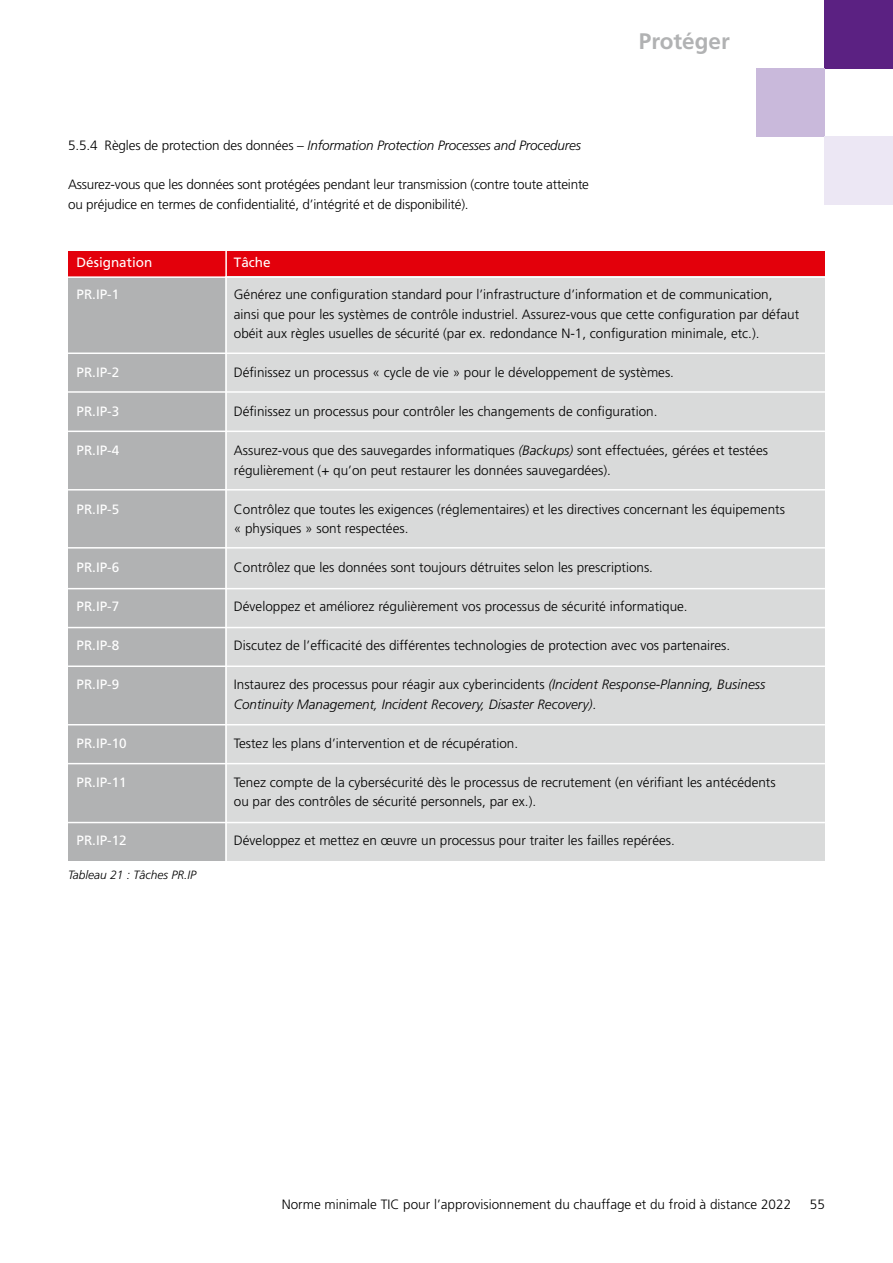
<style>
.page{position:relative;width:893px;height:1263px;background:#fff}
.page>*{position:absolute;margin:0;border:0;box-sizing:border-box;transform-origin:0 0}
.t1{font:700 22.5px "Frutiger";color:#b1b2b3}
.t2{font:300 13.5px/19.5px "Frutiger";color:#000}
.t3{font:italic 300 13.5px/19.5px "Frutiger";color:#000}
.t4{font:13.5px "Frutiger";color:#fff}
.t5{font:italic 300 12px "Frutiger";color:#000}
.s1{font-style:normal}
.s2{font-style:italic}
</style>
<div class="page">
<div style="left:68px;top:276px;width:157px;height:585px;background:#b1b2b3"></div>
<div style="left:68px;top:251px;width:757px;height:25px;background:#e3000b"></div>
<div style="left:225px;top:276px;width:600px;height:585px;background:#d9dada"></div>
<hr style="left:68px;top:352px;width:757px;height:2px;background:#fff">
<hr style="left:68px;top:391px;width:757px;height:2px;background:#fff">
<hr style="left:68px;top:489px;width:757px;height:1px;background:#fff">
<hr style="left:225px;top:251px;width:2px;height:610px;background:#fff">
<hr style="left:68px;top:276px;width:757px;height:2px;background:#fff">
<div style="left:825px;top:0;width:68px;height:68px;background:#5b2182"></div>
<div style="left:757px;top:68px;width:68px;height:68px;background:#c9b9db"></div>
<div style="left:825px;top:136px;width:68px;height:68px;background:#ece7f4"></div>
<hr style="left:68px;top:547px;width:757px;height:2px;background:#fff">
<hr style="left:68px;top:431px;width:757px;height:1px;background:#fff">
<hr style="left:68px;top:588px;width:757px;height:1px;background:#fff">
<hr style="left:68px;top:627px;width:757px;height:1px;background:#fff">
<hr style="left:68px;top:665px;width:757px;height:2px;background:#fff">
<hr style="left:68px;top:724px;width:757px;height:1px;background:#fff">
<hr style="left:68px;top:763px;width:757px;height:1px;background:#fff">
<hr style="left:68px;top:822px;width:757px;height:1px;background:#fff">
<p class="t3" style="left:68px;top:136px;width:514px"><span class="s1">5.5.4 Règles de protection des données –</span> Information Protection Processes and Procedures</p>
<p class="t2" style="left:68px;top:175px;width:522px">Assurez-vous que les données sont protégées pendant leur transmission (contre toute atteinte ou préjudice en termes de confidentialité, d’intégrité et de disponibilité).</p>
<h1 class="t1" style="left:639px;top:28px;width:92px">Protéger</h1>
<p class="t4" style="left:77px;top:255px;width:77px">Désignation</p>
<p class="t4" style="left:234px;top:255px;width:38px">Tâche</p>
<p class="t4" style="left:77px;top:287px;width:44px">PR.IP-1</p>
<p class="t2" style="left:234px;top:285px;width:567px">Générez une configuration standard pour l’infrastructure d’information et de communication, ainsi que pour les systèmes de contrôle industriel. Assurez-vous que cette configuration par défaut obéit aux règles usuelles de sécurité (par ex. redondance N-1, configuration minimale, etc.).</p>
<p class="t2" style="left:234px;top:363px;width:442px">Définissez un processus « cycle de vie » pour le développement de systèmes.</p>
<p class="t2" style="left:234px;top:402px;width:425px">Définissez un processus pour contrôler les changements de configuration.</p>
<p class="t2" style="left:234px;top:441px;width:536px">Assurez-vous que des sauvegardes informatiques <span class="s2">(Backups)</span> sont effectuées, gérées et testées régulièrement (+ qu’on peut restaurer les données sauvegardées).</p>
<p class="t2" style="left:234px;top:500px;width:553px">Contrôlez que toutes les exigences (réglementaires) et les directives concernant les équipements « physiques » sont respectées.</p>
<p class="t2" style="left:234px;top:558px;width:421px">Contrôlez que les données sont toujours détruites selon les prescriptions.</p>
<p class="t2" style="left:234px;top:597px;width:455px">Développez et améliorez régulièrement vos processus de sécurité informatique.</p>
<p class="t2" style="left:234px;top:636px;width:498px">Discutez de l’efficacité des différentes technologies de protection avec vos partenaires.</p>
<p class="t3" style="left:234px;top:675px;width:533px"><span class="s1">Instaurez des processus pour réagir aux cyberincidents</span> (Incident Response-Planning, Business<br>Continuity Management, Incident Recovery, Disaster Recovery)<span class="s1">.</span></p>
<p class="t2" style="left:234px;top:734px;width:286px">Testez les plans d’intervention et de récupération.</p>
<p class="t2" style="left:234px;top:773px;width:543px">Tenez compte de la cybersécurité dès le processus de recrutement (en vérifiant les antécédents ou par des contrôles de sécurité personnels, par ex.).</p>
<p class="t2" style="left:234px;top:831px;width:443px">Développez et mettez en œuvre un processus pour traiter les failles repérées.</p>
<p class="t4" style="left:77px;top:365px;width:44px">PR.IP-2</p>
<p class="t4" style="left:77px;top:404px;width:44px">PR.IP-3</p>
<p class="t4" style="left:77px;top:443px;width:44px">PR.IP-4</p>
<p class="t4" style="left:77px;top:501px;width:44px">PR.IP-5</p>
<p class="t4" style="left:77px;top:560px;width:44px">PR.IP-6</p>
<p class="t4" style="left:77px;top:599px;width:44px">PR.IP-7</p>
<p class="t4" style="left:77px;top:638px;width:44px">PR.IP-8</p>
<p class="t4" style="left:77px;top:677px;width:44px">PR.IP-9</p>
<p class="t4" style="left:77px;top:735px;width:52px">PR.IP-10</p>
<p class="t4" style="left:77px;top:774px;width:52px">PR.IP-11</p>
<p class="t4" style="left:77px;top:833px;width:52px">PR.IP-12</p>
<p class="t5" style="left:68px;top:868px;width:130px">Tableau 21 : Tâches PR.IP</p>
<p class="t2" style="left:282px;top:1195px;width:511px">Norme minimale TIC pour l’approvisionnement du chauffage et du froid à distance 2022</p>
<p class="t2" style="left:810px;top:1195px;width:17px">55</p>
</div>
